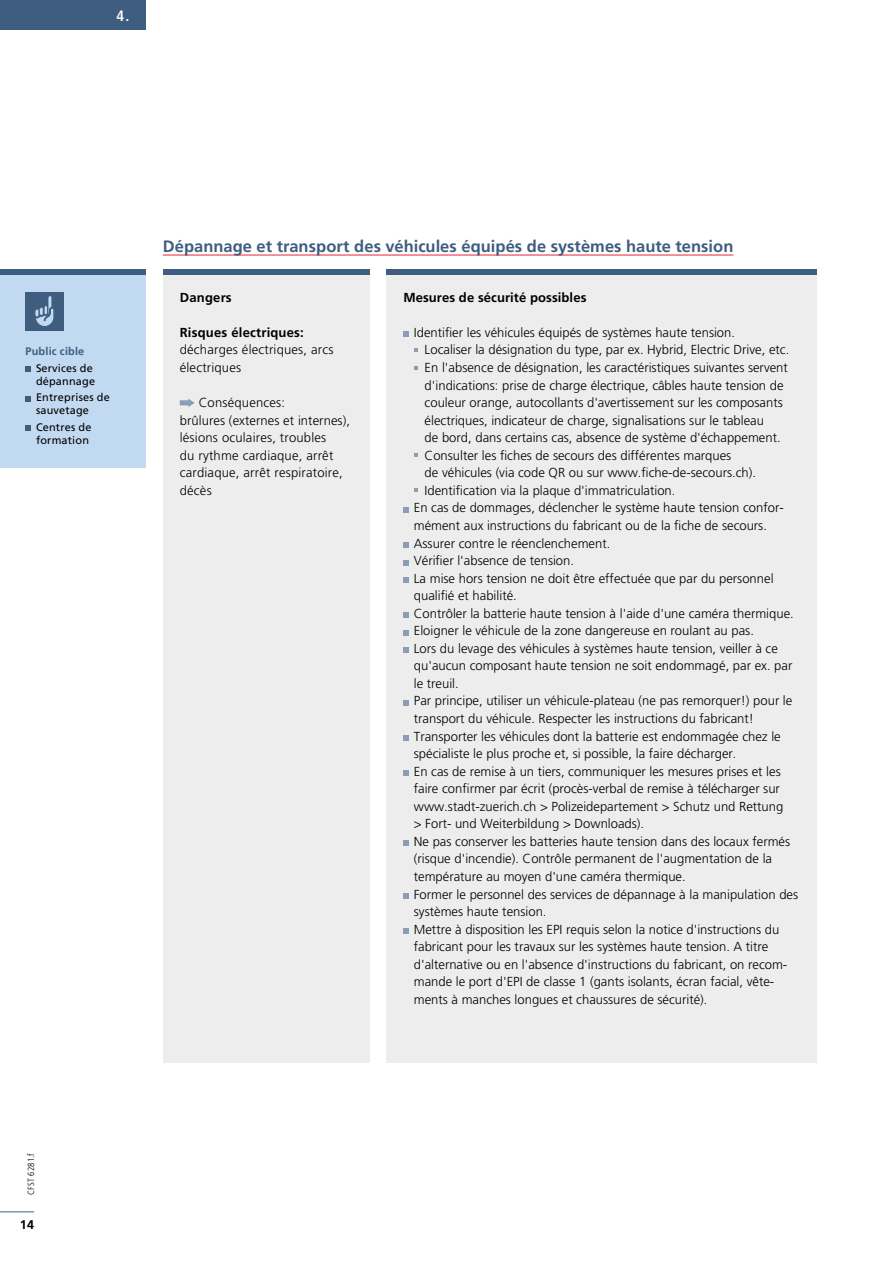
<style>
.page{position:relative;width:893px;height:1263px;background:#fff}
.page>*{position:absolute;margin:0;border:0;box-sizing:border-box;transform-origin:0 0}
.t1{font:700 16.5px "Frutiger LT Std";color:#3e5d7f}
.t2{font:700 condensed 15px "Frutiger LT Std";color:#fff}
.t3{font:300 13.05px/17.5px "Frutiger LT Std";color:#000}
.t4{font:700 13.05px "Frutiger LT Std";letter-spacing:.01em;color:#000}
.t5{font:700 12.6px "Frutiger LT Std";color:#000}
.t6{font:10.95px/13.2px "Frutiger LT Std";letter-spacing:.015em;color:#000}
.t7{font:700 10.95px "Frutiger LT Std";letter-spacing:.015em;color:#3e5d7f}
.t8{font:300 condensed 9px "Frutiger LT Std";letter-spacing:.015em;color:#000}
</style>
<div class="page">
<div style="left:0;top:0;width:146px;height:30px;background:#3e5d7f"></div>
<div style="left:163px;top:270px;width:206px;height:792px;background:#ededed"></div>
<svg style="left:180px;top:399px;width:15px;height:8px"></svg>
<div style="left:386px;top:270px;width:430px;height:792px;background:#ededed"></div>
<svg style="left:403px;top:332px;width:5px;height:5px"></svg>
<svg style="left:414px;top:348px;width:3px;height:4px"></svg>
<svg style="left:403px;top:507px;width:5px;height:5px"></svg>
<svg style="left:403px;top:542px;width:5px;height:5px"></svg>
<svg style="left:403px;top:560px;width:5px;height:5px"></svg>
<svg style="left:403px;top:577px;width:5px;height:6px"></svg>
<svg style="left:403px;top:613px;width:5px;height:5px"></svg>
<svg style="left:403px;top:630px;width:5px;height:5px"></svg>
<svg style="left:403px;top:648px;width:5px;height:5px"></svg>
<svg style="left:403px;top:700px;width:5px;height:5px"></svg>
<svg style="left:403px;top:735px;width:5px;height:6px"></svg>
<svg style="left:403px;top:771px;width:5px;height:5px"></svg>
<svg style="left:403px;top:841px;width:5px;height:5px"></svg>
<svg style="left:403px;top:893px;width:5px;height:5px"></svg>
<svg style="left:403px;top:928px;width:5px;height:6px"></svg>
<hr style="left:163px;top:254px;width:570px;height:2px;background:#e5323d">
<div style="left:163px;top:270px;width:206px;height:5px;background:#3e5d7f"></div>
<div style="left:386px;top:270px;width:430px;height:5px;background:#3e5d7f"></div>
<div style="left:0;top:275px;width:146px;height:193px;background:#c2daf1"></div>
<div style="left:0;top:270px;width:146px;height:5px;background:#3e5d7f"></div>
<svg style="left:26px;top:367px;width:5px;height:5px"></svg>
<svg style="left:26px;top:396px;width:5px;height:5px"></svg>
<svg style="left:26px;top:425px;width:5px;height:6px"></svg>
<div style="left:26px;top:292px;width:38px;height:38px;background:#3e5d7f"></div>
<svg style="left:35px;top:296px;width:19px;height:30px"></svg>
<hr style="left:0;top:1211px;width:34px;height:1px;background:#3e5d7f">
<p class="t2" style="left:116px;top:6px;width:14px">4.</p>
<p class="t7" style="left:26px;top:345px;width:60px">Public cible</p>
<p class="t6" style="left:36px;top:361px;width:61px">Services de dépannage</p>
<p class="t6" style="left:36px;top:391px;width:75px">Entreprises de sauvetage</p>
<p class="t6" style="left:36px;top:420px;width:57px">Centres de formation</p>
<p class="t1" style="left:163px;top:237px;width:572px">Dépannage et transport des véhicules équipés de systèmes haute tension</p>
<p class="t4" style="left:180px;top:290px;width:53px">Dangers</p>
<p class="t4" style="left:180px;top:325px;width:126px">Risques électriques:</p>
<p class="t3" style="left:180px;top:341px;width:155px">décharges électriques, arcs électriques</p>
<p class="t3" style="left:180px;top:394px;width:172px;text-indent:19px">Conséquences:<br>brûlures (externes et internes), lésions oculaires, troubles<br>du rythme cardiaque, arrêt cardiaque, arrêt respiratoire, décès</p>
<p class="t4" style="left:403px;top:290px;width:185px">Mesures de sécurité possibles</p>
<p class="t3" style="left:414px;top:324px;width:323px">Identifier les véhicules équipés de systèmes haute tension.</p>
<p class="t3" style="left:425px;top:341px;width:366px">Localiser la désignation du type, par ex. Hybrid, Electric Drive, etc.</p>
<p class="t3" style="left:425px;top:359px;width:365px">En l'absence de désignation, les caractéristiques suivantes servent</p>
<p class="t3" style="left:425px;top:376px;width:360px">d'indications: prise de charge électrique, câbles haute tension de</p>
<p class="t3" style="left:425px;top:394px;width:360px">couleur orange, autocollants d'avertissement sur les composants</p>
<p class="t3" style="left:425px;top:412px;width:341px">électriques, indicateur de charge, signalisations sur le tableau</p>
<p class="t3" style="left:425px;top:429px;width:358px">de bord, dans certains cas, absence de système d'échappement.</p>
<p class="t3" style="left:425px;top:447px;width:308px">Consulter les fiches de secours des différentes marques</p>
<p class="t3" style="left:425px;top:464px;width:333px">de véhicules (via code QR ou sur www.fiche-de-secours.ch).</p>
<p class="t3" style="left:425px;top:482px;width:252px">Identification via la plaque d'immatriculation.</p>
<p class="t3" style="left:414px;top:499px;width:371px">En cas de dommages, déclencher le système haute tension confor-</p>
<p class="t3" style="left:414px;top:517px;width:355px">mément aux instructions du fabricant ou de la fiche de secours.</p>
<p class="t3" style="left:414px;top:534px;width:198px">Assurer contre le réenclenchement.</p>
<p class="t3" style="left:414px;top:552px;width:162px">Vérifier l'absence de tension.</p>
<p class="t3" style="left:414px;top:569px;width:361px">La mise hors tension ne doit être effectuée que par du personnel</p>
<p class="t3" style="left:414px;top:587px;width:104px">qualifié et habilité.</p>
<p class="t3" style="left:414px;top:605px;width:381px">Contrôler la batterie haute tension à l'aide d'une caméra thermique.</p>
<p class="t3" style="left:414px;top:622px;width:342px">Eloigner le véhicule de la zone dangereuse en roulant au pas.</p>
<p class="t3" style="left:414px;top:640px;width:365px">Lors du levage des véhicules à systèmes haute tension, veiller à ce</p>
<p class="t3" style="left:414px;top:657px;width:380px">qu'aucun composant haute tension ne soit endommagé, par ex. par</p>
<p class="t3" style="left:414px;top:675px;width:46px">le treuil.</p>
<p class="t3" style="left:414px;top:692px;width:380px">Par principe, utiliser un véhicule-plateau (ne pas remorquer!) pour le</p>
<p class="t3" style="left:414px;top:710px;width:342px">transport du véhicule. Respecter les instructions du fabricant!</p>
<p class="t3" style="left:414px;top:727px;width:368px">Transporter les véhicules dont la batterie est endommagée chez le</p>
<p class="t3" style="left:414px;top:745px;width:324px">spécialiste le plus proche et, si possible, la faire décharger.</p>
<p class="t3" style="left:414px;top:763px;width:368px">En cas de remise à un tiers, communiquer les mesures prises et les</p>
<p class="t3" style="left:414px;top:780px;width:368px">faire confirmer par écrit (procès-verbal de remise à télécharger sur</p>
<p class="t3" style="left:414px;top:798px;width:371px">www.stadt-zuerich.ch &gt; Polizeidepartement &gt; Schutz und Rettung</p>
<p class="t3" style="left:414px;top:815px;width:232px">&gt; Fort- und Weiterbildung &gt; Downloads).</p>
<p class="t3" style="left:414px;top:833px;width:378px">Ne pas conserver les batteries haute tension dans des locaux fermés</p>
<p class="t3" style="left:414px;top:850px;width:360px">(risque d'incendie). Contrôle permanent de l'augmentation de la</p>
<p class="t3" style="left:414px;top:868px;width:273px">température au moyen d'une caméra thermique.</p>
<p class="t3" style="left:414px;top:885px;width:386px">Former le personnel des services de dépannage à la manipulation des</p>
<p class="t3" style="left:414px;top:903px;width:134px">systèmes haute tension.</p>
<p class="t3" style="left:414px;top:920px;width:367px">Mettre à disposition les EPI requis selon la notice d'instructions du</p>
<p class="t3" style="left:414px;top:938px;width:356px">fabricant pour les travaux sur les systèmes haute tension. A titre</p>
<p class="t3" style="left:414px;top:956px;width:375px">d'alternative ou en l'absence d'instructions du fabricant, on recom-</p>
<p class="t3" style="left:414px;top:973px;width:362px">mande le port d'EPI de classe 1 (gants isolants, écran facial, vête-</p>
<p class="t3" style="left:414px;top:991px;width:295px">ments à manches longues et chaussures de sécurité).</p>
<p class="t8" style="left:26px;top:1195px;width:43px;rotate:-90deg">CFST 6281.f</p>
<p class="t5" style="left:20px;top:1217px;width:16px">14</p>
</div>
